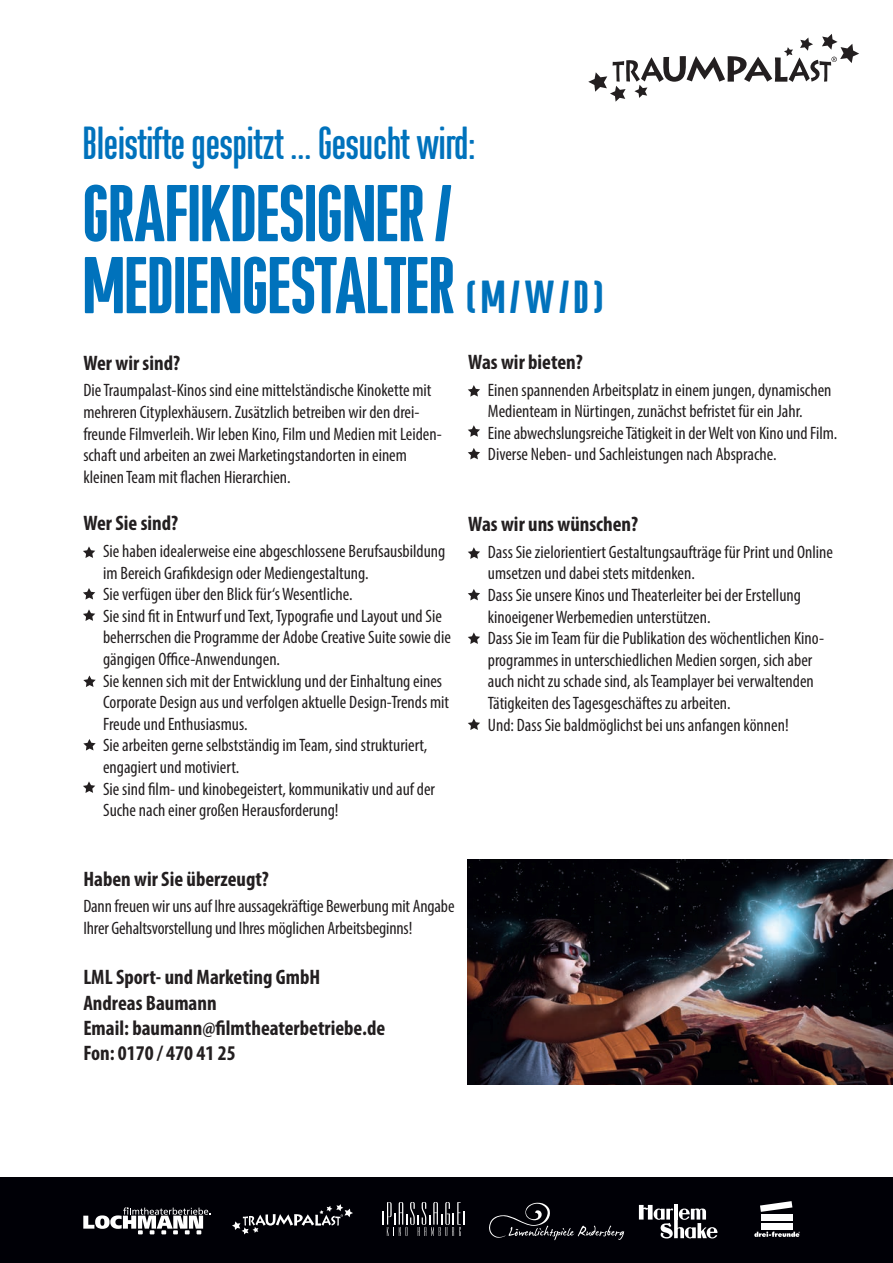
<style>
.page{position:relative;width:893px;height:1263px;background:#fff}
.page>*{position:absolute;margin:0;border:0;box-sizing:border-box;transform-origin:0 0}
.t1{font:700 78px/72px "Cst Berlin East";color:#0072bc}
.t2{font:500 45px "Cst Berlin East";color:#0072bc}
.t3{font:700 condensed 21px/25.2px "Myriad Pro";color:#231f20}
.t4{font:condensed 18px/21.6px "Myriad Pro";color:#231f20}
.s1{font-size:45px}
</style>
<div class="page">
<svg style="left:588px;top:34px;width:271px;height:67px"></svg>
<svg style="left:83px;top:546px;width:12px;height:12px"></svg>
<svg style="left:468px;top:547px;width:12px;height:12px"></svg>
<svg style="left:83px;top:781px;width:12px;height:12px"></svg>
<svg style="left:468px;top:632px;width:12px;height:12px"></svg>
<svg style="left:83px;top:675px;width:13px;height:12px"></svg>
<svg style="left:83px;top:739px;width:13px;height:11px"></svg>
<svg style="left:83px;top:609px;width:12px;height:12px"></svg>
<svg style="left:468px;top:718px;width:12px;height:12px"></svg>
<svg style="left:83px;top:588px;width:12px;height:12px"></svg>
<svg style="left:468px;top:589px;width:12px;height:11px"></svg>
<div style="left:0;top:1178px;width:893px;height:85px;background:#000006"></div>
<svg style="left:489px;top:1203px;width:135px;height:37px"></svg>
<svg style="left:383px;top:1202px;width:81px;height:34px"></svg>
<svg style="left:83px;top:1207px;width:127px;height:27px"></svg>
<svg style="left:232px;top:1204px;width:121px;height:30px"></svg>
<hr style="left:674px;top:1204px;width:4px;height:15px;background:#fff">
<svg style="left:639px;top:1205px;width:78px;height:33px"></svg>
<svg style="left:760px;top:1201px;width:32px;height:11px"></svg>
<div style="left:761px;top:1214px;width:32px;height:7px;background:#fff"></div>
<div style="left:761px;top:1223px;width:32px;height:6px;background:#fff"></div>
<svg style="left:754px;top:1231px;width:46px;height:6px"></svg>
<img style="left:468px;top:859px;width:425px;height:225px">
<svg style="left:468px;top:385px;width:12px;height:75px"></svg>
<h2 class="t2" style="left:83px;top:115px;width:394px">Bleistifte gespitzt ... Gesucht wird:</h2>
<h1 class="t1" style="left:83px;top:176px;width:522px">GRAFIKDESIGNER /<br>MEDIENGESTALTER <span class="s1">(M/W/D)</span></h1>
<p class="t3" style="left:468px;top:349px;width:116px">Was wir bieten?</p>
<p class="t4" style="left:488px;top:379px;width:351px">Einen spannenden Arbeitsplatz in einem jungen, dynamischen Medienteam in Nürtingen, zunächst befristet für ein Jahr.<br>Eine abwechslungsreiche Tätigkeit in der Welt von Kino und Film.<br>Diverse Neben- und Sachleistungen nach Absprache.</p>
<p class="t3" style="left:83px;top:350px;width:98px">Wer wir sind?</p>
<p class="t4" style="left:83px;top:379px;width:360px">Die Traumpalast-Kinos sind eine mittelständische Kinokette mit mehreren Cityplexhäusern. Zusätzlich betreiben wir den drei&shy;freunde Filmverleih. Wir leben Kino, Film und Medien mit Leiden&shy;schaft und arbeiten an zwei Marketingstandorten in einem kleinen Team mit flachen Hierarchien.</p>
<p class="t3" style="left:83px;top:510px;width:96px">Wer Sie sind?</p>
<p class="t3" style="left:468px;top:511px;width:171px">Was wir uns wünschen?</p>
<p class="t4" style="left:103px;top:540px;width:349px">Sie haben idealerweise eine abgeschlossene Berufsausbildung im Bereich Grafikdesign oder Mediengestaltung.<br>Sie verfügen über den Blick für‘s Wesentliche.<br>Sie sind fit in Entwurf und Text, Typografie und Layout und Sie beherrschen die Programme der Adobe Creative Suite sowie die gängigen Office-Anwendungen.<br>Sie kennen sich mit der Entwicklung und der Einhaltung eines Corporate Design aus und verfolgen aktuelle Design-Trends mit Freude und Enthusiasmus.<br>Sie arbeiten gerne selbstständig im Team, sind strukturiert, engagiert und motiviert.<br>Sie sind film- und kinobegeistert, kommunikativ und auf der Suche nach einer großen Herausforderung!</p>
<p class="t4" style="left:488px;top:541px;width:347px">Dass Sie zielorientiert Gestaltungsaufträge für Print und Online umsetzen und dabei stets mitdenken.<br>Dass Sie unsere Kinos und Theaterleiter bei der Erstellung kinoeigener Werbemedien unterstützen.<br>Dass Sie im Team für die Publikation des wöchentlichen Kino&shy;programmes in unterschiedlichen Medien sorgen, sich aber auch nicht zu schade sind, als Teamplayer bei verwaltenden Tätigkeiten des Tagesgeschäftes zu arbeiten.<br>Und: Dass Sie baldmöglichst bei uns anfangen können!</p>
<p class="t3" style="left:83px;top:866px;width:187px">Haben wir Sie überzeugt?</p>
<p class="t4" style="left:83px;top:895px;width:373px">Dann freuen wir uns auf Ihre aussagekräftige Bewerbung mit Angabe<br>Ihrer Gehaltsvorstellung und Ihres möglichen Arbeitsbeginns!</p>
<p class="t3" style="left:83px;top:964px;width:303px">LML Sport- und Marketing GmbH<br>Andreas Baumann<br>Email: baumann@filmtheaterbetriebe.de<br>Fon: 0170 / 470 41 25</p>
</div>
